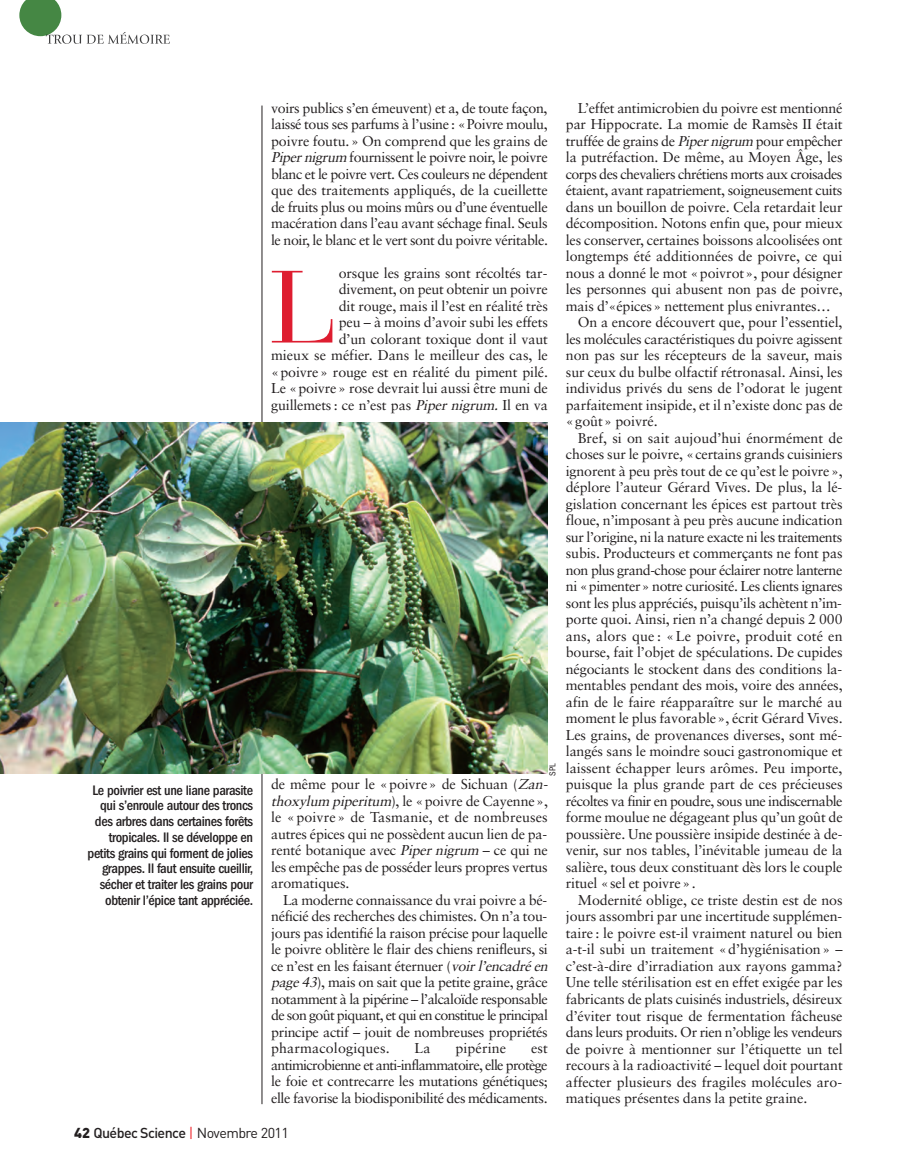
<style>
.page{position:relative;width:918px;height:1175px;background:#fff}
.page>*{position:absolute;margin:0;border:0;box-sizing:border-box;transform-origin:0 0}
.t1{font:101.7px "Bauer Bodoni";color:#de1d30}
.t2{font:14.25px/16.5px "Sabon";letter-spacing:-.01em;color:#231f20;text-align:justify}
.t3{font:500 condensed 14.25px/15.8px "Franklin Gothic";letter-spacing:-.025em;color:#231f20;text-align:right}
.t4{font:14.25px "Sabon";letter-spacing:-.03em;color:#231f20}
.t5{font:14.25px "Sabon";letter-spacing:-.04em;color:#231f20}
.t6{font:14.25px "Sabon";letter-spacing:-.035em;color:#231f20}
.t7{font:14.25px "Sabon";letter-spacing:.01em;color:#231f20}
.t8{font:14.25px "Sabon";letter-spacing:-.05em;color:#231f20}
.t9{font:500 14.25px "DIN";letter-spacing:-.04em;color:#231f20}
.t10{font:condensed 9px "Franklin Gothic";color:#231f20}
.s1{font-style:italic}
.s2{font-weight:900}
.s3{font-weight:400;color:#ee1d23}
.s4{font-weight:400}
</style>
<div class="page">
<svg style="left:19px;top:0;width:115px;height:44px"></svg>
<hr style="left:262px;top:105px;width:1px;height:999px;background:#231f20">
<img style="left:0;top:423px;width:548px;height:350px">
<p class="t2" style="left:271px;top:100px;width:278px">voirs publics s’en émeuvent) et a, de toute façon, laissé tous ses parfums à l’usine : «Poivre moulu, poivre foutu.» On comprend que les grains de <span class="s1">Pipernigrum</span>fournissent le poivre noir, le poivre blanc et le poivre vert. Ces couleurs ne dépendent que des traitements appliqués, de la cueillette de fruits plus ou moins mûrs ou d’une éventuelle macération dans l’eau avant séchage final. Seuls le noir, le blanc et le vert sont du poivre véritable.</p>
<p class="t2" style="left:271px;top:265px;width:278px;text-align:right">orsque les grains sont récoltés tar-<br>divement, on peut obtenir un poivre<br>dit rouge, mais il l’est en réalité très<br>peu – à moins d’avoir subi les effets<br>d’un colorant toxique dont il vaut<br>mieux se méfier. Dans le meilleur des cas, le «poivre» rouge est en réalité du piment pilé.<br>Le «poivre» rose devrait lui aussi être muni de guillemets : ce n’est pas <span class="s1">Piper nigrum.</span>Il en va</p>
<p class="t1" style="left:269px;top:271px;width:69px">L</p>
<p class="t3" style="left:88px;top:783px;width:167px">Le poivrier est une liane parasite qui s’enroule autour des troncs des arbres dans certaines forêts tropicales. Il se développe en petits grains qui forment de jolies grappes. Il faut ensuite cueillir, sécher et traiter les grains pour obtenir l’épice tant appréciée.</p>
<p class="t10" style="left:550px;top:776px;width:14px;rotate:-90deg">SPL</p>
<p class="t2" style="left:271px;top:777px;width:281px">de même pour le «poivre» de Sichuan (<span class="s1">Zan-</span></p>
<p class="t2" style="left:271px;top:793px;width:278px"><span class="s1">thoxylum piperitum</span>), le «poivre de Cayenne»,</p>
<p class="t2" style="left:271px;top:810px;width:278px">le «poivre» de Tasmanie, et de nombreuses</p>
<p class="t2" style="left:271px;top:826px;width:278px">autres épices qui ne possèdent aucun lien de pa-</p>
<p class="t2" style="left:271px;top:843px;width:278px">renté botanique avec <span class="s1">Piper nigrum</span>– ce qui ne</p>
<p class="t2" style="left:271px;top:859px;width:278px">les empêche pas de posséder leurs propres vertus</p>
<p class="t2" style="left:271px;top:876px;width:80px">aromatiques.</p>
<p class="t2" style="left:283px;top:892px;width:266px">La moderne connaissance du vrai poivre a bé-</p>
<p class="t2" style="left:271px;top:909px;width:278px">néficié des recherches des chimistes. On n’a tou-</p>
<p class="t2" style="left:271px;top:925px;width:278px">jours pas identifié la raison précise pour laquelle</p>
<p class="t2" style="left:271px;top:942px;width:278px">le poivre oblitère le flair des chiens renifleurs, si</p>
<p class="t2" style="left:271px;top:958px;width:281px">ce n’est en les faisant éternuer (<span class="s1">voirl’encadréen</span></p>
<p class="t2" style="left:271px;top:975px;width:278px"><span class="s1">page43</span>), mais on sait que la petite graine, grâce</p>
<p class="t6" style="left:271px;top:993px;width:278px">notamment à la pipérine – l’alcaloïde responsable</p>
<p class="t8" style="left:271px;top:1009px;width:278px">de son goût piquant, et qui en constitue le principal</p>
<p class="t2" style="left:271px;top:1024px;width:278px">principe actif – jouit de nombreuses propriétés</p>
<p class="t7" style="left:271px;top:1042px;width:120px">pharmacologiques.</p>
<p class="t2" style="left:415px;top:1041px;width:17px">La</p>
<p class="t7" style="left:455px;top:1042px;width:52px">pipérine</p>
<p class="t2" style="left:271px;top:1041px;width:278px;text-indent:260px">est antimicrobienne et anti-inflammatoire, elle protège le foie et contrecarre les mutations génétiques; elle favorise la biodisponibilité des médicaments.</p>
<p class="t9" style="left:74px;top:1124px;width:216px"><span class="s2">42</span> Québec Science <span class="s3">|</span> <span class="s4">Novembre 2011</span></p>
<p class="t2" style="left:578px;top:100px;width:266px">L’effet antimicrobien du poivre est mentionné</p>
<p class="t2" style="left:566px;top:117px;width:278px">par Hippocrate. La momie de Ramsès II était</p>
<p class="t2" style="left:566px;top:133px;width:278px">truffée de grains de <span class="s1">Pipernigrum</span> pour empêcher</p>
<p class="t2" style="left:566px;top:150px;width:278px">la putréfaction. De même, au Moyen Âge, les</p>
<p class="t5" style="left:566px;top:168px;width:278px">corps des chevaliers chrétiens morts aux croisades</p>
<p class="t2" style="left:566px;top:183px;width:278px">étaient, avant rapatriement, soigneusement cuits</p>
<p class="t2" style="left:566px;top:199px;width:278px">dans un bouillon de poivre. Cela retardait leur</p>
<p class="t2" style="left:566px;top:216px;width:278px">décomposition. Notons enfin que, pour mieux</p>
<p class="t2" style="left:566px;top:232px;width:278px">les conserver, certaines boissons alcoolisées ont</p>
<p class="t2" style="left:566px;top:249px;width:278px">longtemps été additionnées de poivre, ce qui</p>
<p class="t2" style="left:566px;top:265px;width:278px">nous a donné le mot «poivrot», pour désigner</p>
<p class="t2" style="left:566px;top:282px;width:278px">les personnes qui abusent non pas de poivre,</p>
<p class="t2" style="left:566px;top:298px;width:267px">mais d’«épices» nettement plus enivrantes…</p>
<p class="t2" style="left:578px;top:315px;width:266px">On a encore découvert que, pour l’essentiel,</p>
<p class="t2" style="left:566px;top:331px;width:278px">les molécules caractéristiques du poivre agissent</p>
<p class="t2" style="left:566px;top:348px;width:278px">non pas sur les récepteurs de la saveur, mais</p>
<p class="t2" style="left:566px;top:364px;width:278px">sur ceux du bulbe olfactif rétronasal. Ainsi, les</p>
<p class="t2" style="left:566px;top:381px;width:278px">individus privés du sens de l’odorat le jugent</p>
<p class="t2" style="left:566px;top:397px;width:278px">parfaitement insipide, et il n’existe donc pas de</p>
<p class="t2" style="left:566px;top:414px;width:93px">«goût» poivré.</p>
<p class="t2" style="left:578px;top:430px;width:266px">Bref, si on sait aujoud’hui énormément de</p>
<p class="t2" style="left:566px;top:447px;width:278px">choses sur le poivre, «certains grands cuisiniers</p>
<p class="t2" style="left:566px;top:463px;width:278px">ignorent à peu près tout de ce qu’est le poivre»,</p>
<p class="t2" style="left:566px;top:480px;width:278px">déplore l’auteur Gérard Vives. De plus, la lé-</p>
<p class="t2" style="left:566px;top:496px;width:278px">gislation concernant les épices est partout très</p>
<p class="t2" style="left:566px;top:513px;width:278px">floue, n’imposant à peu près aucune indication</p>
<p class="t4" style="left:566px;top:531px;width:278px">sur l’origine, ni la nature exacte ni les traitements</p>
<p class="t2" style="left:566px;top:546px;width:278px">subis. Producteurs et commerçants ne font pas</p>
<p class="t6" style="left:566px;top:564px;width:278px">non plus grand-chose pour éclairer notre lanterne</p>
<p class="t4" style="left:566px;top:580px;width:278px">ni «pimenter» notre curiosité. Les clients ignares</p>
<p class="t2" style="left:566px;top:595px;width:278px">sont les plus appréciés, puisqu’ils achètent n’im-</p>
<p class="t2" style="left:566px;top:612px;width:278px">porte quoi. Ainsi, rien n’a changé depuis 2 000</p>
<p class="t7" style="left:566px;top:630px;width:278px">ans, alors que : «Le poivre, produit coté en</p>
<p class="t2" style="left:566px;top:645px;width:278px">bourse, fait l’objet de spéculations. De cupides</p>
<p class="t2" style="left:566px;top:661px;width:278px">négociants le stockent dans des conditions la-</p>
<p class="t2" style="left:566px;top:678px;width:278px">mentables pendant des mois, voire des années,</p>
<p class="t2" style="left:566px;top:694px;width:278px">afin de le faire réapparaître sur le marché au</p>
<p class="t2" style="left:566px;top:711px;width:278px">moment le plus favorable», écrit Gérard Vives.</p>
<p class="t2" style="left:566px;top:727px;width:278px">Les grains, de provenances diverses, sont mé-</p>
<p class="t2" style="left:566px;top:744px;width:278px">langés sans le moindre souci gastronomique et</p>
<p class="t2" style="left:566px;top:760px;width:278px">laissent échapper leurs arômes. Peu importe,</p>
<p class="t2" style="left:566px;top:777px;width:278px">puisque la plus grande part de ces précieuses</p>
<p class="t5" style="left:566px;top:795px;width:278px">récoltes va finir en poudre, sous une indiscernable</p>
<p class="t2" style="left:566px;top:810px;width:278px">forme moulue ne dégageant plus qu’un goût de</p>
<p class="t2" style="left:566px;top:826px;width:278px">poussière. Une poussière insipide destinée à de-</p>
<p class="t2" style="left:566px;top:843px;width:278px">venir, sur nos tables, l’inévitable jumeau de la</p>
<p class="t2" style="left:566px;top:859px;width:278px">salière, tous deux constituant dès lors le couple</p>
<p class="t2" style="left:566px;top:876px;width:131px">rituel «sel et poivre».</p>
<p class="t2" style="left:578px;top:893px;width:266px">Modernité oblige, ce triste destin est de nos</p>
<p class="t2" style="left:566px;top:909px;width:278px">jours assombri par une incertitude supplémen-</p>
<p class="t2" style="left:566px;top:926px;width:278px">taire : le poivre est-il vraiment naturel ou bien</p>
<p class="t2" style="left:566px;top:942px;width:278px">a-t-il subi un traitement «d’hygiénisation» –</p>
<p class="t2" style="left:566px;top:959px;width:278px">c’est-à-dire d’irradiation aux rayons gamma?</p>
<p class="t2" style="left:566px;top:975px;width:278px">Une telle stérilisation est en effet exigée par les</p>
<p class="t2" style="left:566px;top:992px;width:278px">fabricants de plats cuisinés industriels, désireux</p>
<p class="t2" style="left:566px;top:1008px;width:278px">d’éviter tout risque de fermentation fâcheuse</p>
<p class="t4" style="left:566px;top:1026px;width:278px">dans leurs produits. Or rien n’oblige les vendeurs</p>
<p class="t2" style="left:566px;top:1041px;width:278px">de poivre à mentionner sur l’étiquette un tel</p>
<p class="t2" style="left:566px;top:1058px;width:278px">recours à la radioactivité – lequel doit pourtant</p>
<p class="t2" style="left:566px;top:1074px;width:278px">affecter plusieurs des fragiles molécules aro-</p>
<p class="t2" style="left:566px;top:1091px;width:243px">matiques présentes dans la petite graine.</p>
</div>
